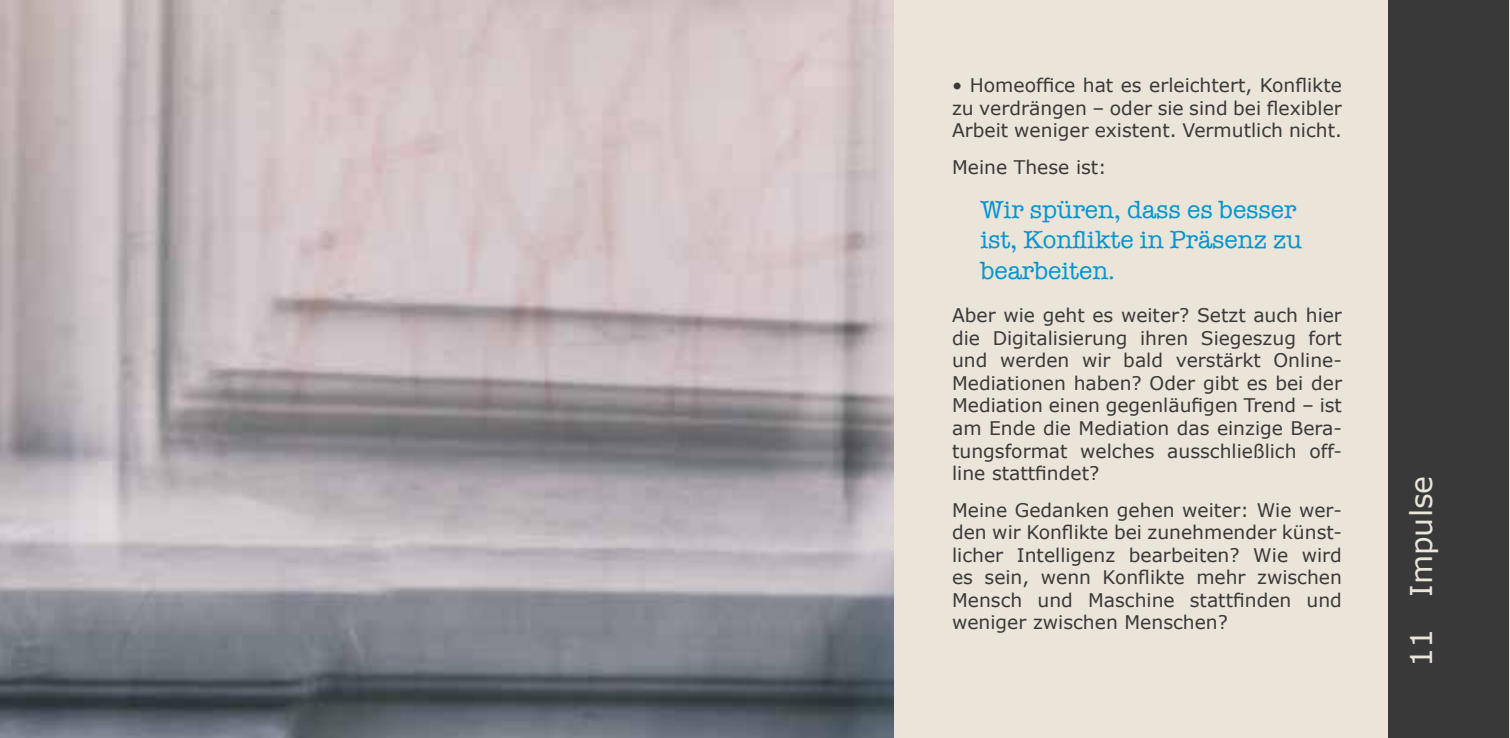
<style>
.page{position:relative;width:1510px;height:738px;background:#fff}
.page>*{position:absolute;margin:0;border:0;box-sizing:border-box;transform-origin:0 0}
.t1{font:30px "Verdana";color:#eae4d9}
.t2{font:25px/30px "American Typewriter";color:#0095d0}
.t3{font:18.75px/22.5px "Verdana";color:#393939;text-align:justify}
</style>
<div class="page">
<div style="left:0;top:0;width:1509px;height:737px;background:#eae4d9"></div>
<div style="left:1388px;top:0;width:120px;height:737px;background:#393939"></div>
<img style="left:0;top:0;width:893px;height:737px">
<p class="t3" style="left:952px;top:75px;width:391px">• Homeoffice hat es erleichtert, Konflikte zu verdrängen – oder sie sind bei flexibler Arbeit weniger existent. Vermutlich nicht.</p>
<p class="t3" style="left:952px;top:156px;width:156px">Meine These ist:</p>
<h2 class="t2" style="left:980px;top:194px;width:323px">Wir spüren, dass es besser ist, Konflikte in Präsenz zu bearbeiten.</h2>
<p class="t3" style="left:952px;top:304px;width:391px">Aber wie geht es weiter? Setzt auch hier die Digitalisierung ihren Siegeszug fort und werden wir bald verstärkt Online-Mediationen haben? Oder gibt es bei der Mediation einen gegenläufigen Trend – ist am Ende die Mediation das einzige Bera&shy;tungsformat welches ausschließlich off&shy;line stattfindet?</p>
<p class="t3" style="left:952px;top:498px;width:391px">Meine Gedanken gehen weiter: Wie wer&shy;den wir Konflikte bei zunehmender künst&shy;licher Intelligenz bearbeiten? Wie wird es sein, wenn Konflikte mehr zwischen Mensch und Maschine stattfinden und weniger zwischen Menschen?</p>
<h1 class="t1" style="left:1402px;top:666px;width:193px;rotate:-90deg">11 Impulse</h1>
</div>
